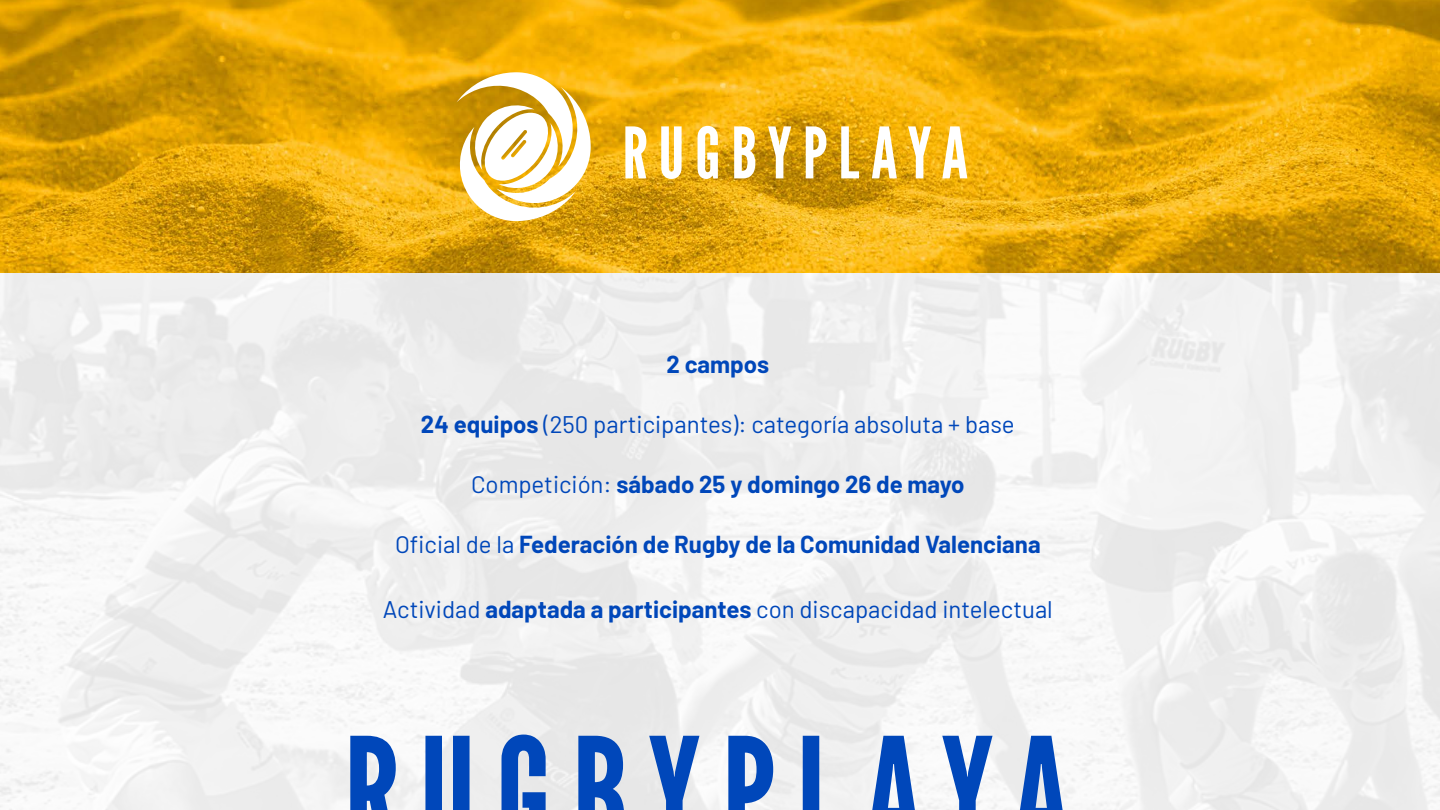
<style>
.page{position:relative;width:1440px;height:810px;background:#fff}
.page>*{position:absolute;margin:0;border:0;box-sizing:border-box;transform-origin:0 0}
.t1{font:153.07px "League Gothic";letter-spacing:.135em;color:#0047ba}
.t2{font:70.72px "League Gothic";letter-spacing:.15em;color:#fff}
.t3{font:24px "Barlow";color:#0047ba}
.t4{font:700 24px "Barlow";color:#0047ba}
.s1{font-weight:700}
.s2{font-weight:400}
</style>
<div class="page">
<img style="left:0;top:272px;width:1440px;height:538px">
<img style="left:0;top:0;width:1440px;height:272px">
<svg style="left:457px;top:72px;width:134px;height:149px"></svg>
<h2 class="t2" style="left:623px;top:104px;width:348px">RUGBYPLAYA</h2>
<p class="t4" style="left:666px;top:347px;width:104px">2 campos</p>
<p class="t3" style="left:421px;top:407px;width:595px"><span class="s1">24 equipos</span> (250 participantes): categoría absoluta + base</p>
<p class="t4" style="left:471px;top:467px;width:495px"><span class="s2">Competición:</span> sábado 25 y domingo 26 de mayo</p>
<p class="t4" style="left:395px;top:527px;width:647px"><span class="s2">Oficial de la</span> Federación de Rugby de la Comunidad Valenciana</p>
<p class="t3" style="left:383px;top:592px;width:671px">Actividad <span class="s1">adaptada a participantes</span> con discapacidad intelectual</p>
<h1 class="t1" style="left:344px;top:687px;width:728px">RUGBYPLAYA</h1>
</div>
